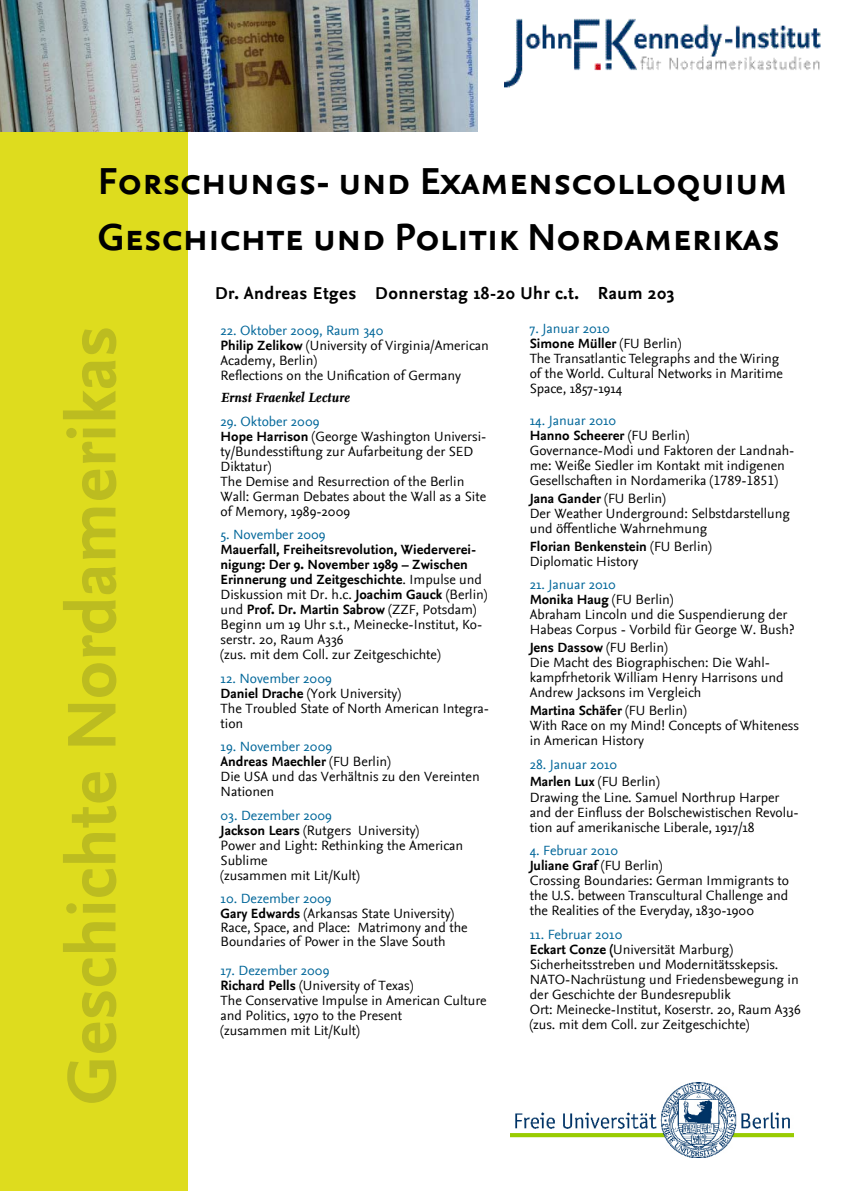
<style>
.page{position:relative;width:842px;height:1191px;background:#fff}
.page>*{position:absolute;margin:0;border:0;box-sizing:border-box;transform-origin:0 0}
.t1{font:700 72px "Nexus Sans TF";color:#bcbc20}
.t2{font:39.4px/56px "Nexus Sans Bold SC";letter-spacing:-.01em;color:#000}
.t3{font:700 18px "Nexus Sans";letter-spacing:.025em;color:#000}
.t4{font:14px/15px "Nexus Sans";color:#000}
.t5{font:14px/15px "Nexus Sans TF";color:#000}
.t6{font:700 14px/15px "Nexus Sans";color:#000}
.t7{font:700 14px "Nexus Sans TF";color:#000}
.t8{font:14px/17.8px "Nexus Sans";color:#069}
.t9{font:italic 700 14px "Nexus Serif";color:#000}
.s1{color:#069}
.s2{font-weight:700}
.s3{font-weight:400}
.s4{font-family:"Nexus Sans TF"}
.s5{font-family:"Nexus Sans";font-weight:400}
.s6{font-family:"Nexus Sans TF";font-weight:700}
.s7{font-family:"Nexus Sans TF";font-weight:700;color:#000}
.s8{color:#000}
</style>
<div class="page">
<div style="left:0;top:0;width:187px;height:1191px;background:#dedc1e"></div>
<img style="left:0;top:0;width:478px;height:131px">
<img style="left:511px;top:1082px;width:283px;height:75px">
<img style="left:505px;top:18px;width:316px;height:70px">
<h2 class="t2" style="left:98px;top:153px;width:691px">Forschungs- und Examenscolloquium<br>Geschichte und Politik Nordamerikas</h2>
<h1 class="t1" style="left:51px;top:1105px;width:781px;rotate:-90deg">Geschichte Nordamerikas</h1>
<p class="t3" style="left:215px;top:283px;width:461px">Dr. Andreas Etges Donnerstag 18-20 Uhr c.t. Raum 203</p>
<p class="t4" style="left:221px;top:323px;width:270px"><span class="s1">22. Oktober 2009, Raum 340<br></span><span class="s2">Philip Zelikow</span> (University of Virginia/American Academy, Berlin)<br>Reflections on the Unification of Germany</p>
<p class="t9" style="left:221px;top:389px;width:130px">Ernst Fraenkel Lecture</p>
<p class="t4" style="left:221px;top:414px;width:267px"><span class="s1">29. Oktober 2009<br></span><span class="s2">Hope Harrison</span> (George Washington Universi&shy;ty/Bundesstiftung zur Aufarbeitung der SED<br>Diktatur)<br>The Demise and Resurrection of the Berlin<br>Wall: German Debates about the Wall as a Site of Memory, 1989-2009</p>
<p class="t8" style="left:221px;top:526px;width:106px">5. November 2009</p>
<p class="t6" style="left:221px;top:542px;width:268px">Mauerfall, Freiheitsrevolution, Wiederverei&shy;nigung: Der 9. November 1989 – Zwischen Erinnerung und Zeitgeschichte<span class="s3">. Impulse und Diskussion mit Dr. h.c.</span> <span class="s4">Joachim Gauck</span> <span class="s3">(Berlin)</span></p>
<p class="t7" style="left:221px;top:601px;width:257px"><span class="s5">und</span> Prof. Dr. Martin Sabrow <span class="s5">(ZZF, Potsdam)</span></p>
<p class="t4" style="left:221px;top:617px;width:263px">Beginn um 19 Uhr s.t., Meinecke-Institut, Ko&shy;serstr. 20, Raum A336<br>(zus. mit dem Coll. zur Zeitgeschichte)</p>
<p class="t4" style="left:221px;top:671px;width:270px"><span class="s1">12. November 2009<br></span><span class="s6">Daniel Drache</span> (York University)<br>The Troubled State of North American Integra&shy;tion</p>
<p class="t4" style="left:221px;top:739px;width:261px"><span class="s1">19. November 2009<br></span><span class="s2">Andreas Maechler</span> (FU Berlin)<br>Die USA und das Verhältnis zu den Vereinten<br>Nationen</p>
<p class="t4" style="left:221px;top:808px;width:244px"><span class="s1">03. Dezember 2009<br></span><span class="s6">Jackson Lears</span> (Rutgers University)<br>Power and Light: Rethinking the American<br>Sublime<br>(zusammen mit Lit/Kult)</p>
<p class="t4" style="left:221px;top:891px;width:249px;line-height:14.3px"><span class="s1">10. Dezember 2009<br></span><span class="s6">Gary Edwards</span> (Arkansas State University)<br>Race, Space, and Place: Matrimony and the Boundaries of Power in the Slave South</p>
<p class="t4" style="left:221px;top:963px;width:268px"><span class="s1">17. Dezember 2009<br></span><span class="s6">Richard Pells</span> (University of Texas)<br>The Conservative Impulse in American Culture and Politics, 1970 to the Present<br>(zusammen mit Lit/Kult)</p>
<p class="t8" style="left:530px;top:320px;width:82px">7. Januar 2010</p>
<p class="t7" style="left:530px;top:336px;width:153px">Simone Müller <span class="s5">(FU Berlin)</span></p>
<p class="t4" style="left:530px;top:351px;width:255px">The Transatlantic Telegraphs and the Wiring of the World. Cultural Networks in Maritime<br>Space, 1857-1914</p>
<p class="t8" style="left:530px;top:412px;width:88px">14. Januar 2010</p>
<p class="t5" style="left:530px;top:428px;width:266px"><span class="s2">Hanno Scheerer</span> (FU Berlin)<br>Governance-Modi und Faktoren der Landnah&shy;me: Weiße Siedler im Kontakt mit indigenen Gesellschaften in Nordamerika (1789-1851)</p>
<p class="t5" style="left:530px;top:491px;width:262px"><span class="s2">Jana Gander</span> (FU Berlin)<br>Der Weather Underground: Selbstdarstellung und öffentliche Wahrnehmung</p>
<p class="t7" style="left:530px;top:538px;width:183px">Florian Benkenstein <span class="s5">(FU Berlin)</span></p>
<p class="t4" style="left:530px;top:554px;width:110px">Diplomatic History</p>
<p class="t4" style="left:530px;top:577px;width:266px"><span class="s1">21. Januar 2010<br></span><span class="s2">Monika Haug</span> (FU Berlin)<br>Abraham Lincoln und die Suspendierung der<br>Habeas Corpus - Vorbild für George W. Bush?</p>
<p class="t7" style="left:530px;top:639px;width:139px">Jens Dassow <span class="s5">(FU Berlin)</span></p>
<p class="t4" style="left:530px;top:655px;width:256px">Die Macht des Biographischen: Die Wahl&shy;kampfrhetorik William Henry Harrisons und<br>Andrew Jacksons im Vergleich</p>
<p class="t7" style="left:530px;top:702px;width:158px">Martina Schäfer <span class="s5">(FU Berlin)</span></p>
<p class="t4" style="left:530px;top:718px;width:271px">With Race on my Mind! Concepts of Whiteness in American History</p>
<p class="t8" style="left:530px;top:755px;width:131px">28. Januar 2010<br><span class="s7">Marlen Lux</span> <span class="s8">(FU Berlin)</span></p>
<p class="t4" style="left:530px;top:789px;width:270px">Drawing the Line. Samuel Northrup Harper and der Einfluss der Bolschewistischen Revolu&shy;tion auf amerikanische Liberale, 1917/18</p>
<p class="t8" style="left:530px;top:841px;width:90px">4. Februar 2010</p>
<p class="t7" style="left:530px;top:857px;width:134px">Juliane Graf <span class="s5">(FU Berlin)</span></p>
<p class="t4" style="left:530px;top:873px;width:261px;text-align:justify">Crossing Boundaries: German Immigrants to the U.S. between Transcultural Challenge and the Realities of the Everyday, 1830-1900</p>
<p class="t4" style="left:530px;top:926px;width:272px"><span class="s1">11. Februar 2010<br></span><span class="s6">Eckart Conze (</span>Universität Marburg)<br>Sicherheitsstreben und Modernitätsskepsis.<br>NATO-Nachrüstung und Friedensbewegung in der Geschichte der Bundesrepublik<br>Ort: Meinecke-Institut, Koserstr. 20, Raum A336 (zus. mit dem Coll. zur Zeitgeschichte)</p>
</div>
